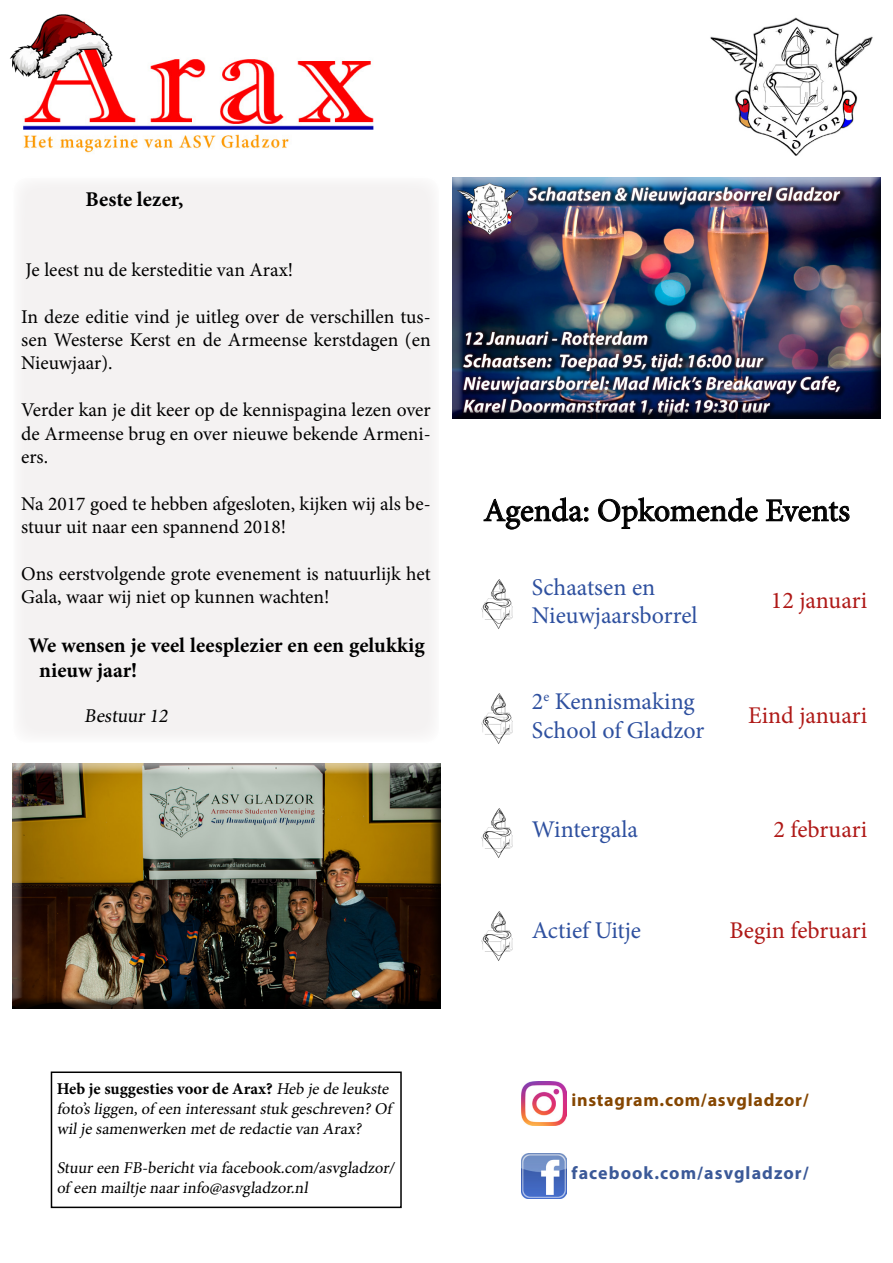
<style>
.page{position:relative;width:893px;height:1263px;background:#fff}
.page>*{position:absolute;margin:0;border:0;box-sizing:border-box;transform-origin:0 0}
.t1{font:32.25px "Minion Pro";letter-spacing:-.005em;color:#000}
.t2{font:24px/28.8px "Minion Pro";color:#2e509f}
.t3{font:24px "Minion Pro";color:#af1917}
.t4{font:700 21px/25.2px "Minion Pro";color:#000}
.t5{font:19.5px/23.4px "Minion Pro";color:#000;text-align:justify}
.t6{font:700 18px "Myriad Pro";letter-spacing:.04em;color:#854600}
.t7{font:700 18px "Myriad Pro";letter-spacing:.06em;color:#3b5998}
.t8{font:16.5px/19.8px "Minion Pro";color:#000;text-align:justify}
.s1{font-weight:700}
</style>
<div class="page">
<div style="left:13px;top:177px;width:427px;height:566px;background:#f4f2f2;border-radius:15px"></div>
<div style="left:12px;top:176px;width:428px;height:568px;border:2px solid #fff;border-radius:15px"></div>
<img style="left:710px;top:17px;width:163px;height:139px">
<svg style="left:483px;top:497px;width:105px;height:33px"></svg>
<svg style="left:598px;top:497px;width:160px;height:32px"></svg>
<svg style="left:765px;top:499px;width:85px;height:23px"></svg>
<img style="left:481px;top:579px;width:32px;height:50px">
<div style="left:51px;top:1071px;width:351px;height:137px;border:2px solid #000"></div>
<div style="left:6px;top:756px;width:446px;height:253px;background:#000;opacity:.75"></div>
<img style="left:521px;top:1081px;width:45px;height:45px">
<img style="left:481px;top:693px;width:32px;height:51px">
<img style="left:481px;top:808px;width:32px;height:50px">
<img style="left:481px;top:911px;width:32px;height:50px">
<img style="left:521px;top:1154px;width:45px;height:44px">
<img style="left:23px;top:59px;width:351px;height:94px">
<div style="left:447px;top:171px;width:445px;height:249px;background:#000;opacity:.75"></div>
<img style="left:10px;top:14px;width:104px;height:65px">
<p class="t4" style="left:86px;top:186px;width:99px">Beste lezer,</p>
<p class="t5" style="left:26px;top:258px;width:269px">Je leest nu de kersteditie van Arax!</p>
<p class="t5" style="left:21px;top:305px;width:411px">In deze editie vind je uitleg over de verschillen tus&shy;sen Westerse Kerst en de Armeense kerstdagen (en Nieuwjaar).</p>
<p class="t5" style="left:21px;top:398px;width:411px">Verder kan je dit keer op de kennispagina lezen over de Armeense brug en over nieuwe bekende Armeni&shy;ërs.</p>
<p class="t5" style="left:21px;top:492px;width:411px">Na 2017 goed te hebben afgesloten, kijken wij als be&shy;stuur uit naar een spannend 2018!</p>
<p class="t5" style="left:21px;top:562px;width:411px">Ons eerstvolgende grote evenement is natuurlijk het<br>Gala, waar wij niet op kunnen wachten!</p>
<p class="t4" style="left:39px;top:632px;width:387px;text-indent:-10px">We wensen je veel leesplezier en een gelukkig nieuw jaar!</p>
<p class="t5" style="left:84px;top:704px;width:89px">Bestuur 12</p>
<h1 class="t1" style="left:483px;top:489px;width:368px">Agenda: Opkomende Events</h1>
<p class="t2" style="left:532px;top:573px;width:167px">Schaatsen en<br>Nieuwjaarsborrel</p>
<p class="t2" style="left:532px;top:687px;width:174px">2<sup>e</sup> Kennismaking<br>School of Gladzor</p>
<p class="t3" style="left:771px;top:584px;width:98px">12 januari</p>
<p class="t3" style="left:748px;top:699px;width:121px">Eind januari</p>
<p class="t2" style="left:532px;top:815px;width:108px">Wintergala</p>
<p class="t2" style="left:532px;top:916px;width:111px">Actief Uitje</p>
<p class="t3" style="left:773px;top:813px;width:95px">2 februari</p>
<p class="t3" style="left:729px;top:914px;width:139px">Begin februari</p>
<p class="t8" style="left:57px;top:1079px;width:336px"><span class="s1">Heb je suggesties voor de Arax?</span> Heb je de leukste foto’s liggen,of een interessantstuk geschreven? Of wilj e samenwerken metde redactie van Arax?</p>
<p class="t8" style="left:57px;top:1158px;width:342px">Stuur een FB-berichtvia facebook.com/asvgladzor/ of een mailtj e naar info@asvgladzor.nl</p>
<p class="t6" style="left:571px;top:1088px;width:239px">instagram.com/asvgladzor/</p>
<p class="t7" style="left:571px;top:1161px;width:239px">facebook.com/asvgladzor/</p>
</div>
